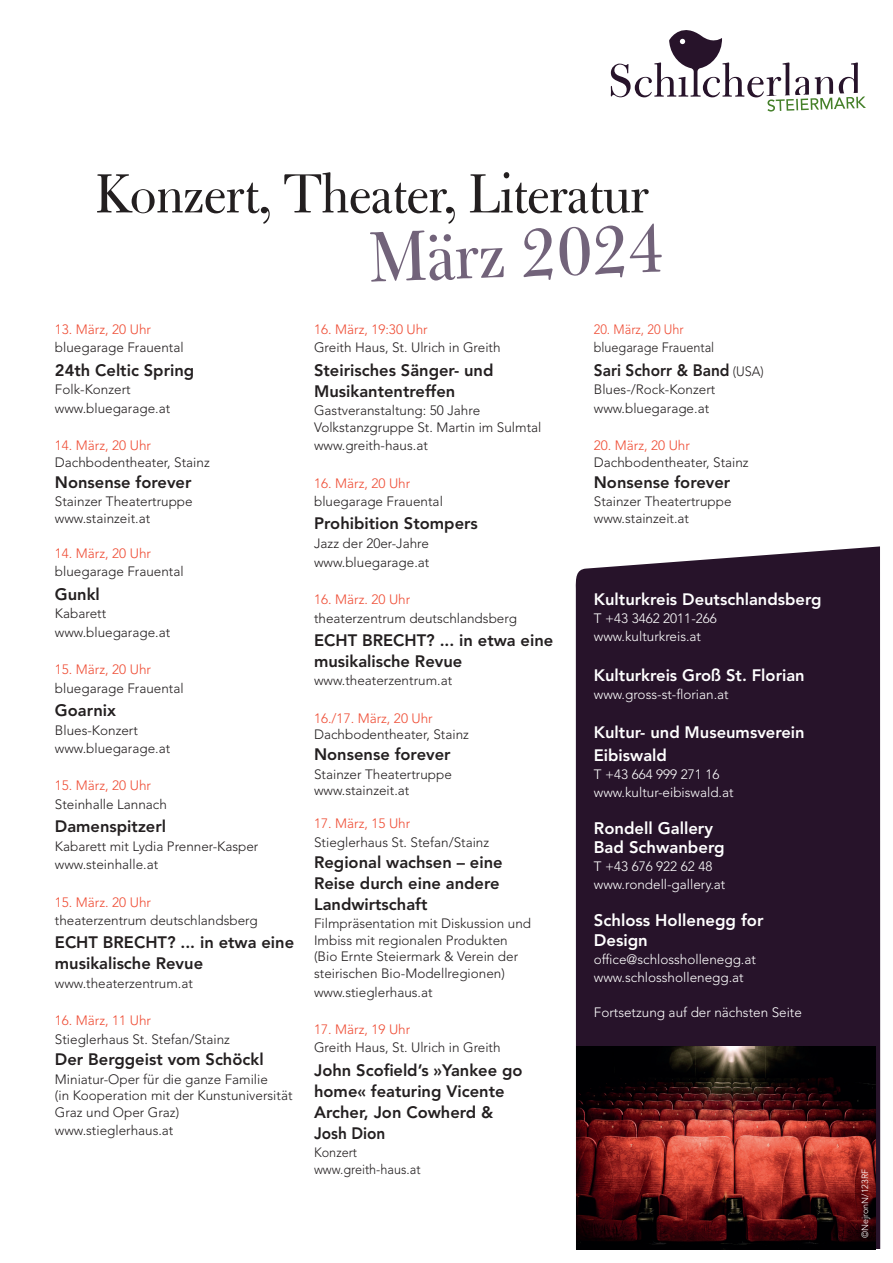
<style>
.page{position:relative;width:893px;height:1263px;background:#fff}
.page>*{position:absolute;margin:0;border:0;box-sizing:border-box;transform-origin:0 0}
.t1{font:79.05px "Bulmer MT Regular Display";color:#72637a}
.t2{font:61.2px "Bulmer MT Regular Display";color:#231f20}
.t3{font:800 16.65px/19.6px "Avenir LT Std";color:#fff}
.t4{font:800 16.5px/21px "Avenir LT Std";color:#231f20}
.t5{font:800 16.5px/22.5px "Avenir LT Std";color:#fff}
.t6{font:800 16.5px "Avenir LT Std";color:#231f20;scale:.94 1}
.t7{font:300 13.5px/16.5px "Avenir LT Std";color:#231f20}
.t8{font:300 13.5px/18px "Avenir LT Std";color:#fff}
.t9{font:300 13.5px "Avenir LT Std";color:#ef4d35}
.t10{font:300 13.5px/16.5px "Avenir LT Std";color:#231f20;scale:.94 1}
.t11{font:300 13.5px "Avenir LT Std";color:#ef4d35;scale:.94 1}
.t12{font:300 9px "Avenir LT Std";color:#fff}
.s1{font-weight:300;font-size:13.5px}
</style>
<div class="page">
<div style="left:576px;top:546px;width:304px;height:703px;background:#27132a"></div>
<img style="left:577px;top:1046px;width:298px;height:203px">
<svg style="left:611px;top:30px;width:255px;height:82px"></svg>
<h2 class="t2" style="left:95px;top:156px;width:555px">Konzert, Theater, Literatur</h2>
<h1 class="t1" style="left:368px;top:209px;width:296px;rotate:-2deg">März 2024</h1>
<p class="t9" style="left:55px;top:321px;width:98px">13. März, 20 Uhr</p>
<p class="t7" style="left:55px;top:340px;width:130px">bluegarage Frauental</p>
<p class="t4" style="left:55px;top:359px;width:141px">24th Celtic Spring</p>
<p class="t7" style="left:55px;top:380px;width:117px;line-height:18.6px">Folk-Konzert www.bluegarage.at</p>
<p class="t9" style="left:55px;top:437px;width:98px">14. März, 20 Uhr</p>
<p class="t7" style="left:55px;top:454px;width:156px">Dachbodentheater, Stainz</p>
<p class="t4" style="left:55px;top:471px;width:138px">Nonsense forever</p>
<p class="t7" style="left:55px;top:493px;width:139px">Stainzer Theatertruppe www.stainzeit.at</p>
<p class="t9" style="left:55px;top:545px;width:98px">14. März, 20 Uhr</p>
<p class="t7" style="left:55px;top:564px;width:130px">bluegarage Frauental</p>
<p class="t4" style="left:55px;top:583px;width:46px">Gunkl</p>
<p class="t7" style="left:55px;top:604px;width:117px;line-height:18.6px">Kabarett www.bluegarage.at</p>
<p class="t9" style="left:55px;top:661px;width:98px">15. März, 20 Uhr</p>
<p class="t7" style="left:55px;top:680px;width:130px">bluegarage Frauental</p>
<p class="t4" style="left:55px;top:700px;width:63px">Goarnix</p>
<p class="t7" style="left:55px;top:721px;width:117px;line-height:18.6px">Blues-Konzert www.bluegarage.at</p>
<p class="t9" style="left:55px;top:778px;width:98px">15. März, 20 Uhr</p>
<p class="t7" style="left:55px;top:796px;width:114px">Steinhalle Lannach</p>
<p class="t4" style="left:55px;top:816px;width:113px">Damenspitzerl</p>
<p class="t7" style="left:55px;top:837px;width:205px;line-height:18.6px">Kabarett mit Lydia Prenner-Kasper www.steinhalle.at</p>
<p class="t9" style="left:55px;top:894px;width:98px">15. März. 20 Uhr</p>
<p class="t7" style="left:55px;top:912px;width:204px">theaterzentrum deutschlandsberg</p>
<p class="t4" style="left:55px;top:932px;width:241px">ECHT BRECHT? ... in etwa eine musikalische Revue</p>
<p class="t7" style="left:55px;top:975px;width:140px">www.theaterzentrum.at</p>
<p class="t9" style="left:55px;top:1013px;width:98px">16. März, 11 Uhr</p>
<p class="t7" style="left:55px;top:1031px;width:177px">Stieglerhaus St. Stefan/Stainz</p>
<p class="t4" style="left:55px;top:1049px;width:210px">Der Berggeist vom Schöckl</p>
<p class="t7" style="left:55px;top:1071px;width:239px">Miniatur-Oper für die ganze Familie<br>(in Kooperation mit der Kunstuniversität<br>Graz und Oper Graz)</p>
<p class="t7" style="left:55px;top:1122px;width:120px">www.stieglerhaus.at</p>
<p class="t9" style="left:314px;top:321px;width:115px">16. März, 19:30 Uhr</p>
<p class="t7" style="left:314px;top:340px;width:188px">Greith Haus, St. Ulrich in Greith</p>
<p class="t4" style="left:314px;top:359px;width:181px">Steirisches Sänger- und<br>Musikantentreffen</p>
<p class="t7" style="left:314px;top:402px;width:229px">Gastveranstaltung: 50 Jahre<br>Volkstanzgruppe St. Martin im Sulmtal</p>
<p class="t7" style="left:314px;top:437px;width:115px">www.greith-haus.at</p>
<p class="t9" style="left:314px;top:475px;width:98px">16. März, 20 Uhr</p>
<p class="t7" style="left:314px;top:493px;width:130px">bluegarage Frauental</p>
<p class="t4" style="left:314px;top:513px;width:165px">Prohibition Stompers</p>
<p class="t7" style="left:314px;top:534px;width:117px;line-height:18.6px">Jazz der 20er-Jahre www.bluegarage.at</p>
<p class="t9" style="left:314px;top:591px;width:98px">16. März. 20 Uhr</p>
<p class="t7" style="left:314px;top:610px;width:204px">theaterzentrum deutschlandsberg</p>
<p class="t4" style="left:314px;top:629px;width:241px">ECHT BRECHT? ... in etwa eine musikalische Revue</p>
<p class="t7" style="left:314px;top:672px;width:140px">www.theaterzentrum.at</p>
<p class="t9" style="left:314px;top:710px;width:120px">16./17. März, 20 Uhr</p>
<p class="t7" style="left:314px;top:726px;width:156px">Dachbodentheater, Stainz</p>
<p class="t4" style="left:314px;top:744px;width:138px">Nonsense forever</p>
<p class="t7" style="left:314px;top:766px;width:139px">Stainzer Theatertruppe www.stainzeit.at</p>
<p class="t9" style="left:314px;top:815px;width:98px">17. März, 15 Uhr</p>
<p class="t7" style="left:314px;top:834px;width:177px">Stieglerhaus St. Stefan/Stainz</p>
<p class="t4" style="left:314px;top:851px;width:190px">Regional wachsen – eine<br>Reise durch eine andere<br>Landwirtschaft</p>
<p class="t7" style="left:314px;top:915px;width:219px">Filmpräsentation mit Diskussion und Imbiss mit regionalen Produkten (Bio Ernte Steiermark &amp; Verein der steirischen Bio-Modellregionen)</p>
<p class="t7" style="left:314px;top:984px;width:120px">www.stieglerhaus.at</p>
<p class="t9" style="left:314px;top:1021px;width:98px">17. März, 19 Uhr</p>
<p class="t7" style="left:314px;top:1039px;width:188px">Greith Haus, St. Ulrich in Greith</p>
<p class="t4" style="left:314px;top:1059px;width:210px">John Scofield’s »Yankee go home« featuring Vicente<br>Archer, Jon Cowherd &amp;<br>Josh Dion</p>
<p class="t10" style="left:314px;top:1144px;width:115px">Konzert www.greith-haus.at</p>
<p class="t11" style="left:594px;top:321px;width:97px">20. März, 20 Uhr</p>
<p class="t10" style="left:594px;top:340px;width:130px">bluegarage Frauental</p>
<p class="t6" style="left:594px;top:360px;width:182px">Sari Schorr &amp; Band <span class="s1">(USA)</span></p>
<p class="t7" style="left:594px;top:380px;width:123px;line-height:18.6px">Blues-/Rock-Konzert www.bluegarage.at</p>
<p class="t9" style="left:594px;top:437px;width:98px">20. März, 20 Uhr</p>
<p class="t7" style="left:594px;top:454px;width:156px">Dachbodentheater, Stainz</p>
<p class="t4" style="left:594px;top:471px;width:138px">Nonsense forever</p>
<p class="t7" style="left:594px;top:493px;width:139px">Stainzer Theatertruppe www.stainzeit.at</p>
<p class="t5" style="left:594px;top:588px;width:229px">Kulturkreis Deutschlandsberg</p>
<p class="t8" style="left:594px;top:610px;width:125px">T +43 3462 2011-266 www.kulturkreis.at</p>
<p class="t5" style="left:594px;top:664px;width:212px">Kulturkreis Groß St. Florian</p>
<p class="t8" style="left:594px;top:685px;width:136px">www.gross-st-florian.at</p>
<p class="t5" style="left:594px;top:721px;width:212px">Kultur- und Museumsverein<br>Eibiswald</p>
<p class="t8" style="left:594px;top:765px;width:141px">T +43 664 999 271 16 www.kultur-eibiswald.at</p>
<p class="t3" style="left:594px;top:818px;width:132px">Rondell Gallery<br>Bad Schwanberg</p>
<p class="t8" style="left:594px;top:858px;width:133px">T +43 676 922 62 48 www.rondell-gallery.at</p>
<p class="t3" style="left:594px;top:910px;width:171px">Schloss Hollenegg for<br>Design</p>
<p class="t8" style="left:594px;top:950px;width:164px">office@schlosshollenegg.at www.schlosshollenegg.at</p>
<p class="t8" style="left:594px;top:1003px;width:210px">Fortsetzung auf der nächsten Seite</p>
<p class="t12" style="left:860px;top:1238px;width:71px;rotate:-90deg">©NejronN/123RF</p>
</div>
